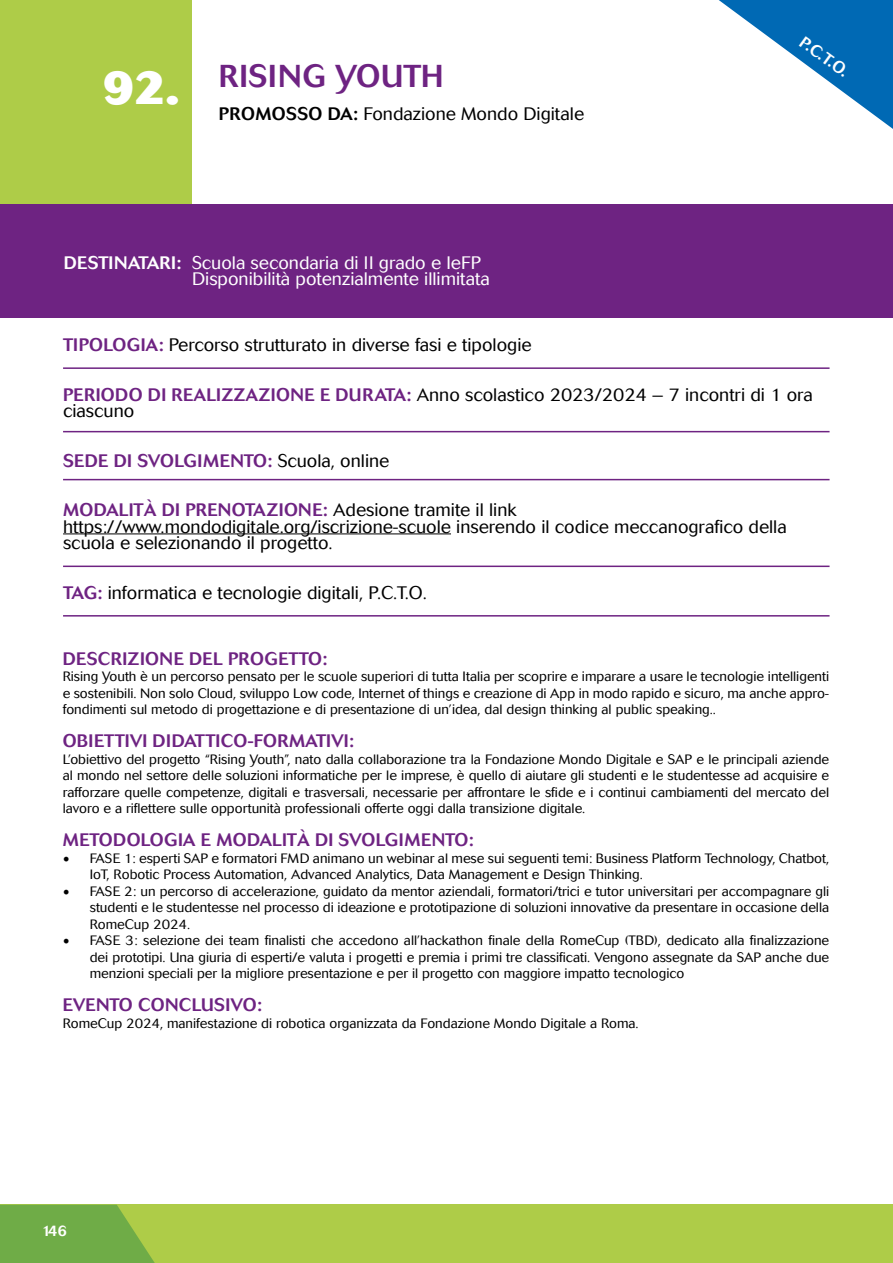
<style>
.page{position:relative;width:893px;height:1263px;background:#fff}
.page>*{position:absolute;margin:0;border:0;box-sizing:border-box;transform-origin:0 0}
.t1{font:800 45px "Cosmos";color:#fff}
.t2{font:500 31.5px "Cosmos";letter-spacing:.02em;color:#6e2382}
.t3{font:300 18px/16.5px "Cosmos";color:#000}
.t4{font:500 18px "Cosmos";letter-spacing:.02em;color:#6e2382}
.t5{font:300 18px/16.5px "Cosmos";color:#fff}
.t6{font:500 16.5px "Cosmos";color:#fff}
.t7{font:500 15px "Cosmos";color:#fff}
.t8{font:300 13.5px/16.5px "Cosmos";color:#000;text-align:justify}
.s1{font-weight:500}
.s2{font-weight:500;color:#6e2382}
.s3{font-weight:300;color:#000}
.s4{font-family:"Minion Pro";font-weight:400;font-size:18px}
</style>
<div class="page">
<div style="left:0;top:1205px;width:893px;height:58px;background:#aecc48"></div>
<svg style="left:0;top:1205px;width:155px;height:58px;background:#76af47"></svg>
<div style="left:0;top:0;width:192px;height:248px;background:#aecc48"></div>
<div style="left:0;top:204px;width:893px;height:114px;background:#6e2382"></div>
<hr style="left:63px;top:533px;width:388px;height:1px;background:#000">
<hr style="left:63px;top:367px;width:766px;height:2px;background:#6e2382">
<hr style="left:63px;top:479px;width:766px;height:1px;background:#6e2382">
<hr style="left:63px;top:615px;width:766px;height:2px;background:#6e2382">
<hr style="left:63px;top:431px;width:766px;height:1px;background:#6e2382">
<hr style="left:63px;top:566px;width:766px;height:1px;background:#6e2382">
<svg style="left:719px;top:0;width:174px;height:129px"></svg>
<h1 class="t1" style="left:103px;top:61px;width:78px">92.</h1>
<h2 class="t2" style="left:219px;top:58px;width:226px">RISING YOUTH</h2>
<h3 class="t3" style="left:219px;top:106px;width:367px"><span class="s1">PROMOSSO DA:</span> Fondazione Mondo Digitale</h3>
<h3 class="t5" style="left:192px;top:254px;width:299px;text-indent:-128px"><span class="s1">DESTINATARI:</span> Scuola secondaria di II grado e IeFP<br>Disponibilità potenzialmente illimitata</h3>
<h3 class="t3" style="left:63px;top:337px;width:470px"><span class="s2">TIPOLOGIA:</span> Percorso strutturato in diverse fasi e tipologie</h3>
<p class="t6" style="left:807px;top:32px;width:58px;rotate:36deg">P.C.T.O.</p>
<h3 class="t3" style="left:63px;top:386px;width:751px"><span class="s2">PERIODO DI REALIZZAZIONE E DURATA:</span> Anno scolastico 2023/2024 – 7 incontri di 1 ora ciascuno</h3>
<h3 class="t4" style="left:63px;top:450px;width:328px">SEDE DI SVOLGIMENTO: <span class="s3">Scuola, online</span></h3>
<h3 class="t3" style="left:63px;top:502px;width:725px"><span class="s2">MODALITÀ DI PRENOTAZIONE:</span> Adesione tramite il link https://www.mondodigitale.org/iscrizione-scuole inserendo il codice meccanografico della scuola e selezionando il progetto.</h3>
<h3 class="t3" style="left:63px;top:584px;width:365px"><span class="s2">TAG:</span> informatica e tecnologie digitali, P.C.T.O.</h3>
<h3 class="t4" style="left:63px;top:648px;width:266px">DESCRIZIONE DEL PROGETTO:</h3>
<p class="t8" style="left:63px;top:668px;width:768px">Rising Youth è un percorso pensato per le scuole superiori di tutta Italia per scoprire e imparare a usare le tecnologie intelligenti e sostenibili. Non solo Cloud, sviluppo Low code, Internet of things e creazione di App in modo rapido e sicuro, ma anche appro&shy;fondimenti sul metodo di progettazione e di presentazione di un’idea, dal design thinking al public speaking..</p>
<h3 class="t4" style="left:63px;top:730px;width:293px">OBIETTIVI DIDATTICO-FORMATIVI:</h3>
<p class="t8" style="left:63px;top:751px;width:768px">L’obiettivo del progetto “Rising Youth”, nato dalla collaborazione tra la Fondazione Mondo Digitale e SAP e le principali aziende al mondo nel settore delle soluzioni informatiche per le imprese, è quello di aiutare gli studenti e le studentesse ad acquisire e rafforzare quelle competenze, digitali e trasversali, necessarie per affrontare le sfide e i continui cambiamenti del mercato del lavoro e a riflettere sulle opportunità professionali offerte oggi dalla transizione digitale.</p>
<h3 class="t4" style="left:63px;top:829px;width:412px">METODOLOGIA E MODALITÀ DI SVOLGIMENTO:</h3>
<p class="t8" style="left:90px;top:850px;width:741px;text-indent:-27px"><span class="s4">•</span> FASE 1: esperti SAP e formatori FMD animano un webinar al mese sui seguenti temi: Business Platform Technology, Chatbot,<br>IoT, Robotic Process Automation, Advanced Analytics, Data Management e Design Thinking.</p>
<p class="t8" style="left:90px;top:883px;width:741px;text-indent:-27px"><span class="s4">•</span> FASE 2: un percorso di accelerazione, guidato da mentor aziendali, formatori/trici e tutor universitari per accompagnare gli studenti e le studentesse nel processo di ideazione e prototipazione di soluzioni innovative da presentare in occasione della RomeCup 2024.</p>
<p class="t8" style="left:90px;top:932px;width:741px;text-indent:-27px"><span class="s4">•</span> FASE 3: selezione dei team finalisti che accedono all’hackathon finale della RomeCup (TBD), dedicato alla finalizzazione dei prototipi. Una giuria di esperti/e valuta i progetti e premia i primi tre classificati. Vengono assegnate da SAP anche due menzioni speciali per la migliore presentazione e per il progetto con maggiore impatto tecnologico</p>
<h3 class="t4" style="left:63px;top:994px;width:201px">EVENTO CONCLUSIVO:</h3>
<p class="t8" style="left:63px;top:1015px;width:577px">RomeCup 2024, manifestazione di robotica organizzata da Fondazione Mondo Digitale a Roma.</p>
<p class="t7" style="left:42px;top:1222px;width:27px">146</p>
</div>
